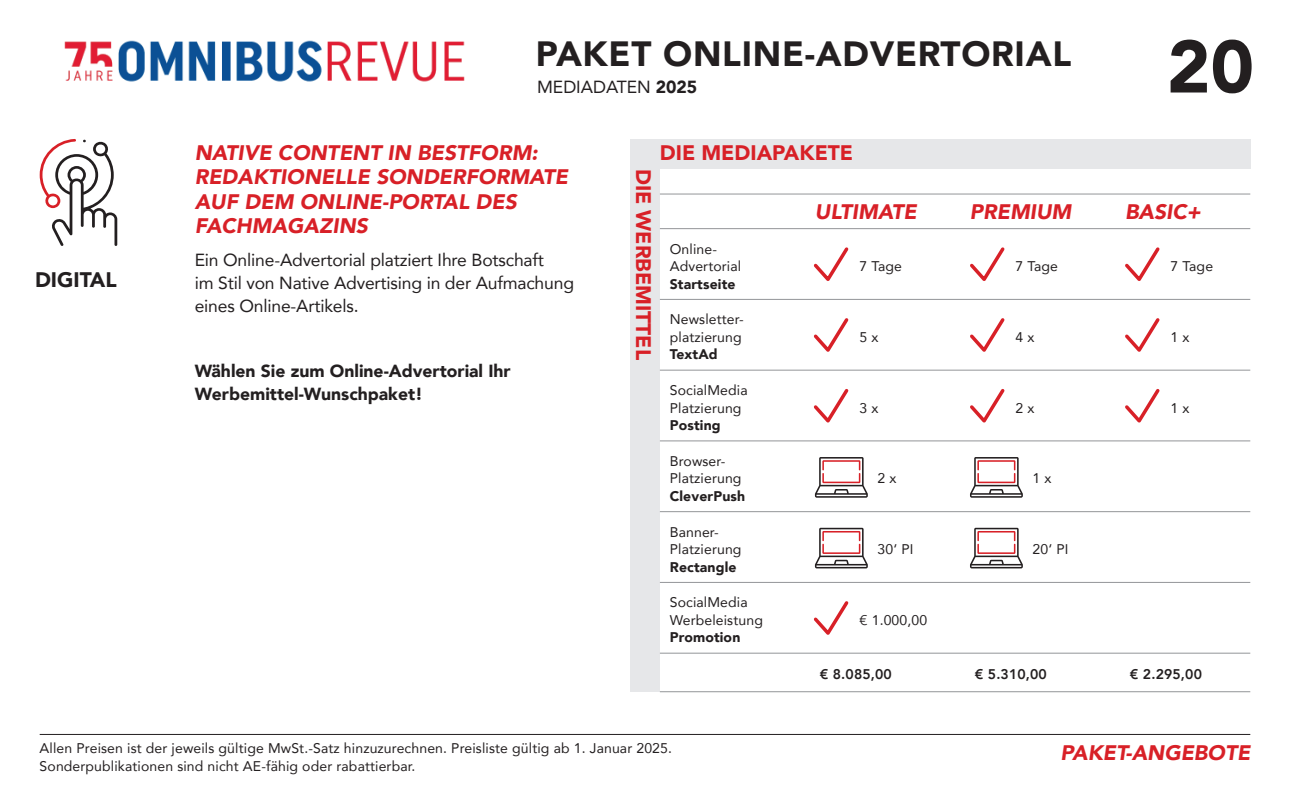
<style>
.page{position:relative;width:1290px;height:794px;background:#fff}
.page>*{position:absolute;margin:0;border:0;box-sizing:border-box;transform-origin:0 0}
.t1{font:900 73.5px "Avenir";color:#231f20}
.t2{font:900 35px "Avenir";letter-spacing:.02em;color:#231f20}
.t3{font:italic 900 21px/24.5px "Avenir";color:#d82027}
.t4{font:900 21px "Avenir";color:#d82027}
.t5{font:900 21px "Avenir";color:#231f20}
.t6{font:17.5px/22.8px "Avenir";letter-spacing:-.01em;color:#231f20}
.t7{font:900 17.5px/22.8px "Avenir";color:#231f20}
.t8{font:14px/17.5px "Avenir";letter-spacing:.01em;color:#231f20}
.t9{font:800 14px "Avenir";letter-spacing:.01em;color:#231f20}
.t10{font:900 14px "Avenir";letter-spacing:.01em;color:#231f20}
.s1{font-weight:900}
</style>
<div class="page">
<hr style="left:40px;top:734px;width:1210px;height:1px;background:#231f20">
<img style="left:64px;top:40px;width:401px;height:42px">
<svg style="left:40px;top:139px;width:77px;height:107px"></svg>
<div style="left:630px;top:139px;width:620px;height:30px;background:#e6e7e9"></div>
<div style="left:630px;top:140px;width:30px;height:552px;background:#e6e7e9"></div>
<hr style="left:660px;top:194px;width:590px;height:1px;background:#939598">
<hr style="left:660px;top:228px;width:590px;height:1px;background:#939598">
<hr style="left:660px;top:299px;width:590px;height:1px;background:#939598">
<hr style="left:660px;top:370px;width:590px;height:1px;background:#939598">
<hr style="left:660px;top:440px;width:590px;height:1px;background:#939598">
<hr style="left:660px;top:511px;width:590px;height:1px;background:#939598">
<hr style="left:660px;top:582px;width:590px;height:1px;background:#939598">
<hr style="left:660px;top:653px;width:590px;height:1px;background:#939598">
<hr style="left:660px;top:691px;width:590px;height:1px;background:#939598">
<svg style="left:813px;top:247px;width:36px;height:34px"></svg>
<svg style="left:814px;top:601px;width:35px;height:34px"></svg>
<svg style="left:970px;top:247px;width:35px;height:34px"></svg>
<svg style="left:1125px;top:247px;width:35px;height:34px"></svg>
<svg style="left:815px;top:457px;width:53px;height:41px"></svg>
<svg style="left:815px;top:528px;width:53px;height:40px"></svg>
<svg style="left:970px;top:457px;width:53px;height:41px"></svg>
<svg style="left:970px;top:528px;width:53px;height:40px"></svg>
<svg style="left:814px;top:318px;width:35px;height:34px"></svg>
<svg style="left:970px;top:318px;width:35px;height:34px"></svg>
<svg style="left:1125px;top:318px;width:35px;height:34px"></svg>
<svg style="left:813px;top:389px;width:36px;height:34px"></svg>
<svg style="left:970px;top:389px;width:35px;height:34px"></svg>
<svg style="left:1125px;top:389px;width:35px;height:34px"></svg>
<p class="t5" style="left:35px;top:261px;width:83px">DIGITAL</p>
<p class="t2" style="left:536px;top:24px;width:537px">PAKET ONLINE-ADVERTORIAL</p>
<p class="t6" style="left:537px;top:75px;width:162px">MEDIADATEN <span class="s1">2025</span></p>
<h1 class="t1" style="left:1167px;top:4px;width:89px">20</h1>
<p class="t3" style="left:195px;top:140px;width:375px">NATIVE CONTENT IN BESTFORM:<br>REDAKTIONELLE SONDERFORMATE<br>AUF DEM ONLINE-PORTAL DES<br>FACHMAGAZINS</p>
<p class="t6" style="left:195px;top:248px;width:381px">Ein Online-Advertorial platziert Ihre Botschaft<br>im Stil von Native Advertising in der Aufmachung eines Online-Artikels.</p>
<p class="t7" style="left:195px;top:359px;width:317px">Wählen Sie zum Online-Advertorial Ihr<br>Werbemittel-Wunschpaket!</p>
<p class="t4" style="left:662px;top:169px;width:192px;rotate:90deg">DIE WERBEMITTEL</p>
<p class="t4" style="left:660px;top:135px;width:195px">DIE MEDIAPAKETE</p>
<p class="t8" style="left:670px;top:239px;width:73px">Online-<br>Advertorial<br><span class="s1">Startseite</span></p>
<p class="t8" style="left:670px;top:310px;width:76px">Newsletter-</p>
<p class="t8" style="left:670px;top:328px;width:73px">platzierung<br><span class="s1">TextAd</span></p>
<p class="t8" style="left:670px;top:381px;width:79px">SocialMedia</p>
<p class="t8" style="left:670px;top:398px;width:73px">Platzierung</p>
<p class="t10" style="left:670px;top:413px;width:52px">Posting</p>
<p class="t8" style="left:670px;top:452px;width:57px">Browser-</p>
<p class="t8" style="left:670px;top:469px;width:77px">Platzierung<br><span class="s1">CleverPush</span></p>
<p class="t8" style="left:670px;top:522px;width:51px">Banner-</p>
<p class="t8" style="left:670px;top:540px;width:73px">Platzierung<br><span class="s1">Rectangle</span></p>
<p class="t8" style="left:670px;top:593px;width:79px">SocialMedia</p>
<p class="t8" style="left:670px;top:611px;width:95px">Werbeleistung<br><span class="s1">Promotion</span></p>
<p class="t3" style="left:815px;top:200px;width:103px">ULTIMATE</p>
<p class="t3" style="left:970px;top:200px;width:103px">PREMIUM</p>
<p class="t3" style="left:1125px;top:200px;width:77px">BASIC+</p>
<p class="t8" style="left:859px;top:257px;width:44px">7 Tage</p>
<p class="t8" style="left:1015px;top:257px;width:44px">7 Tage</p>
<p class="t8" style="left:1170px;top:257px;width:44px">7 Tage</p>
<p class="t8" style="left:859px;top:328px;width:20px">5 x</p>
<p class="t8" style="left:1015px;top:328px;width:20px">4 x</p>
<p class="t8" style="left:1170px;top:328px;width:20px">1 x</p>
<p class="t8" style="left:859px;top:398px;width:20px">3 x</p>
<p class="t8" style="left:1015px;top:398px;width:20px">2 x</p>
<p class="t8" style="left:1170px;top:398px;width:20px">1 x</p>
<p class="t8" style="left:877px;top:469px;width:20px">2 x</p>
<p class="t8" style="left:877px;top:540px;width:37px">30‘ PI</p>
<p class="t8" style="left:859px;top:611px;width:69px">€ 1.000,00</p>
<p class="t8" style="left:1032px;top:469px;width:20px">1 x</p>
<p class="t8" style="left:1032px;top:540px;width:37px">20‘ PI</p>
<p class="t9" style="left:820px;top:663px;width:73px">€ 8.085,00</p>
<p class="t9" style="left:975px;top:663px;width:73px">€ 5.310,00</p>
<p class="t9" style="left:1130px;top:663px;width:73px">€ 2.295,00</p>
<p class="t8" style="left:40px;top:739px;width:634px">Allen Preisen ist der jeweils gültige MwSt.-Satz hinzuzurechnen. Preisliste gültig ab 1. Januar 2025.</p>
<p class="t8" style="left:40px;top:757px;width:377px">Sonderpublikationen sind nicht AE-fähig oder rabattierbar.</p>
<p class="t3" style="left:1060px;top:740px;width:191px">PAKET-ANGEBOTE</p>
</div>
